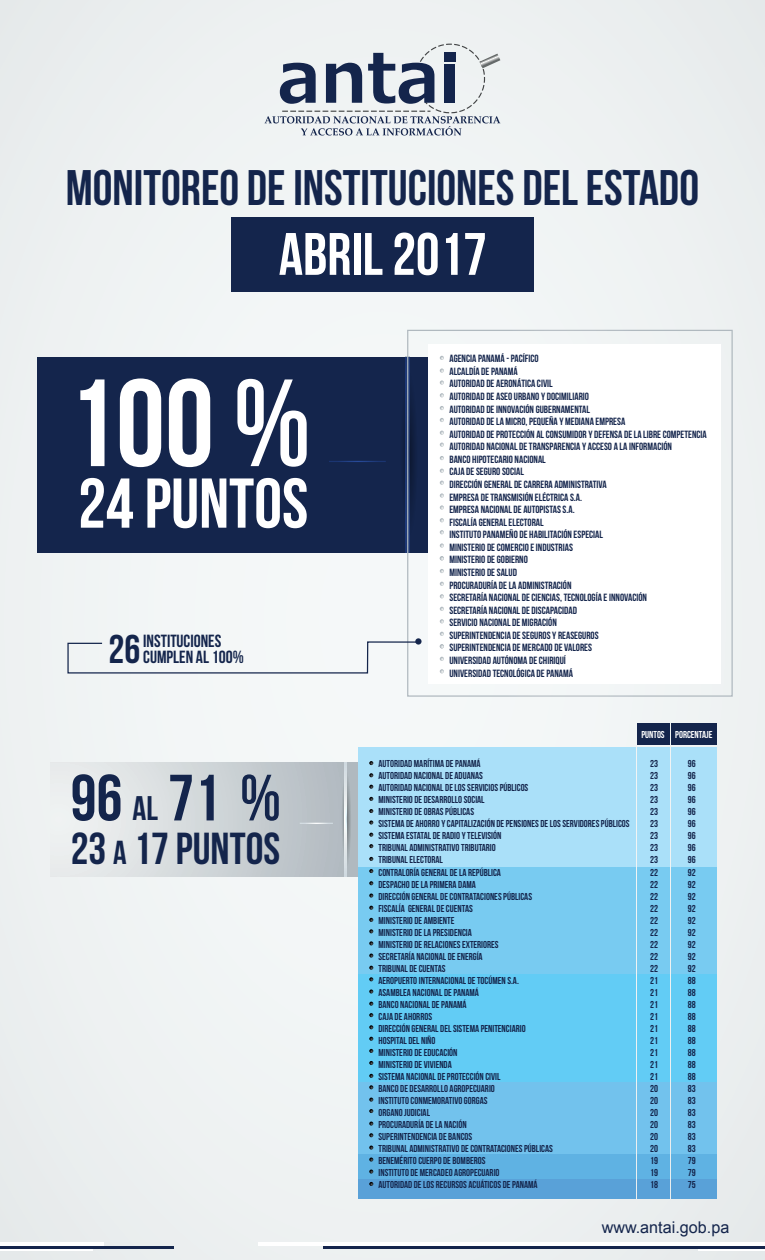
<style>
.page{position:relative;width:765px;height:1260px;background:#eef2f2}
.page>*{position:absolute;margin:0;border:0;box-sizing:border-box;transform-origin:0 0}
.t1{font:123.75px "Bebas Neue";color:#fff}
.t2{font:70.25px "Bebas Neue";color:#fff}
.t3{font:65.25px "Bebas Neue";color:#14254c}
.t4{font:59.75px "Bebas Neue";color:#fff}
.t5{font:49.88px "Bebas Neue";color:#14254c}
.t6{font:44.75px "Bebas Neue";color:#14254c}
.t7{font:40.12px "Bebas Neue";color:#14254c}
.t8{font:17.62px/15.9px "Bebas Neue";color:#14254c}
.t9{font:16.12px "Arial";color:#14254c}
.t10{font:10.5px/12.6px "Bebas Neue";color:#14254c}
.t11{font:10px/12px "Bebas Neue";color:#14254c;text-align:justify}
.t12{font:10px "Bebas Neue";color:#fff}
.s1{font-size:34.12px}
.s2{font-size:33.25px}
</style>
<div class="page">
<div style="left:37px;top:357px;width:391px;height:195px;background:#14254c"></div>
<svg style="left:399px;top:357px;width:19px;height:192px"></svg>
<hr style="left:329px;top:461px;width:57px;height:1px;background:#fff">
<svg style="left:406px;top:357px;width:4px;height:195px"></svg>
<div style="left:428px;top:344px;width:293px;height:340px;background:#fff"></div>
<div style="left:637px;top:724px;width:33px;height:21px;background:#14254c"></div>
<svg style="left:440px;top:356px;width:4px;height:4px"></svg>
<svg style="left:440px;top:368px;width:4px;height:5px"></svg>
<svg style="left:440px;top:380px;width:4px;height:5px"></svg>
<svg style="left:440px;top:393px;width:4px;height:4px"></svg>
<svg style="left:440px;top:406px;width:4px;height:4px"></svg>
<svg style="left:440px;top:418px;width:4px;height:4px"></svg>
<svg style="left:440px;top:431px;width:4px;height:4px"></svg>
<svg style="left:440px;top:443px;width:4px;height:4px"></svg>
<svg style="left:440px;top:456px;width:4px;height:4px"></svg>
<svg style="left:440px;top:469px;width:4px;height:4px"></svg>
<svg style="left:440px;top:481px;width:4px;height:4px"></svg>
<svg style="left:440px;top:493px;width:4px;height:5px"></svg>
<svg style="left:440px;top:505px;width:4px;height:5px"></svg>
<svg style="left:440px;top:518px;width:4px;height:4px"></svg>
<svg style="left:440px;top:530px;width:4px;height:4px"></svg>
<svg style="left:440px;top:543px;width:4px;height:5px"></svg>
<div style="left:671px;top:724px;width:46px;height:21px;background:#14254c"></div>
<div style="left:637px;top:747px;width:33px;height:120px;background:#aae0f9"></div>
<div style="left:671px;top:747px;width:46px;height:120px;background:#aae0f9"></div>
<div style="left:51px;top:762px;width:307px;height:114px;background:linear-gradient(to right,#f2f4f3,#b0b8bf)"></div>
<svg style="left:340px;top:762px;width:11px;height:113px"></svg>
<hr style="left:300px;top:823px;width:33px;height:1px;background:#fff">
<svg style="left:345px;top:762px;width:2px;height:114px"></svg>
<div style="left:358px;top:747px;width:278px;height:120px;background:#aae0f9"></div>
<div style="left:637px;top:867px;width:33px;height:107px;background:#78cbf1"></div>
<div style="left:671px;top:867px;width:46px;height:107px;background:#78cbf1"></div>
<div style="left:358px;top:867px;width:278px;height:107px;background:#78cbf1"></div>
<div style="left:637px;top:974px;width:33px;height:108px;background:#62ccf5"></div>
<div style="left:671px;top:974px;width:46px;height:108px;background:#62ccf5"></div>
<div style="left:358px;top:974px;width:278px;height:108px;background:#62ccf5"></div>
<div style="left:637px;top:1083px;width:33px;height:72px;background:#72c2ed"></div>
<div style="left:671px;top:1083px;width:46px;height:72px;background:#72c2ed"></div>
<div style="left:358px;top:1082px;width:278px;height:73px;background:#72c2ed"></div>
<div style="left:637px;top:1155px;width:33px;height:24px;background:#5fb2e3"></div>
<div style="left:671px;top:1155px;width:46px;height:24px;background:#5fb2e3"></div>
<div style="left:358px;top:1155px;width:278px;height:24px;background:#5fb2e3"></div>
<div style="left:637px;top:1179px;width:33px;height:19px;background:#59a1d8"></div>
<div style="left:671px;top:1179px;width:46px;height:19px;background:#59a1d8"></div>
<div style="left:358px;top:1179px;width:278px;height:19px;background:#59a1d8"></div>
<hr style="left:259px;top:1242px;width:506px;height:4px;background:#fff">
<hr style="left:323px;top:1246px;width:442px;height:3px;background:#14254c">
<hr style="left:0;top:1242px;width:103px;height:4px;background:#fff">
<hr style="left:0;top:1246px;width:173px;height:3px;background:#14254c">
<hr style="left:0;top:1250px;width:92px;height:1px;background:#fff">
<hr style="left:698px;top:1250px;width:67px;height:1px;background:#fff">
<svg style="left:369px;top:761px;width:4px;height:4px"></svg>
<svg style="left:369px;top:773px;width:4px;height:4px"></svg>
<svg style="left:369px;top:785px;width:4px;height:4px"></svg>
<svg style="left:369px;top:797px;width:4px;height:4px"></svg>
<svg style="left:369px;top:809px;width:4px;height:4px"></svg>
<svg style="left:369px;top:820px;width:4px;height:5px"></svg>
<svg style="left:369px;top:833px;width:4px;height:4px"></svg>
<svg style="left:369px;top:844px;width:4px;height:4px"></svg>
<svg style="left:369px;top:857px;width:4px;height:4px"></svg>
<svg style="left:369px;top:869px;width:4px;height:4px"></svg>
<svg style="left:369px;top:881px;width:4px;height:4px"></svg>
<svg style="left:369px;top:894px;width:4px;height:4px"></svg>
<svg style="left:369px;top:906px;width:4px;height:4px"></svg>
<svg style="left:369px;top:918px;width:4px;height:4px"></svg>
<svg style="left:369px;top:929px;width:4px;height:4px"></svg>
<svg style="left:369px;top:941px;width:4px;height:4px"></svg>
<svg style="left:369px;top:954px;width:4px;height:4px"></svg>
<svg style="left:369px;top:966px;width:4px;height:4px"></svg>
<svg style="left:369px;top:977px;width:4px;height:4px"></svg>
<svg style="left:369px;top:989px;width:4px;height:5px"></svg>
<svg style="left:369px;top:1002px;width:4px;height:4px"></svg>
<svg style="left:369px;top:1013px;width:4px;height:4px"></svg>
<svg style="left:369px;top:1025px;width:4px;height:4px"></svg>
<svg style="left:369px;top:1037px;width:4px;height:4px"></svg>
<svg style="left:369px;top:1049px;width:4px;height:4px"></svg>
<svg style="left:369px;top:1061px;width:4px;height:4px"></svg>
<svg style="left:369px;top:1074px;width:4px;height:4px"></svg>
<svg style="left:369px;top:1085px;width:4px;height:4px"></svg>
<svg style="left:369px;top:1098px;width:4px;height:4px"></svg>
<svg style="left:369px;top:1109px;width:4px;height:4px"></svg>
<svg style="left:369px;top:1122px;width:4px;height:4px"></svg>
<svg style="left:369px;top:1133px;width:4px;height:4px"></svg>
<svg style="left:369px;top:1146px;width:4px;height:4px"></svg>
<svg style="left:369px;top:1158px;width:4px;height:4px"></svg>
<svg style="left:369px;top:1170px;width:4px;height:4px"></svg>
<svg style="left:369px;top:1182px;width:4px;height:4px"></svg>
<div style="left:407px;top:330px;width:326px;height:367px;border:1px solid #fff"></div>
<div style="left:232px;top:217px;width:302px;height:75px;background:#14254c"></div>
<svg style="left:67px;top:641px;width:348px;height:33px"></svg>
<svg style="left:415px;top:638px;width:7px;height:7px"></svg>
<svg style="left:485px;top:116px;width:15px;height:8px"></svg>
<svg style="left:485px;top:54px;width:15px;height:13px"></svg>
<svg style="left:265px;top:44px;width:220px;height:92px"></svg>
<svg style="left:440px;top:556px;width:4px;height:4px"></svg>
<svg style="left:440px;top:569px;width:4px;height:4px"></svg>
<svg style="left:440px;top:582px;width:4px;height:4px"></svg>
<svg style="left:440px;top:594px;width:4px;height:4px"></svg>
<svg style="left:440px;top:607px;width:4px;height:4px"></svg>
<svg style="left:440px;top:619px;width:4px;height:4px"></svg>
<svg style="left:440px;top:632px;width:4px;height:4px"></svg>
<svg style="left:440px;top:644px;width:4px;height:4px"></svg>
<svg style="left:440px;top:657px;width:4px;height:4px"></svg>
<svg style="left:440px;top:669px;width:4px;height:4px"></svg>
<h3 class="t5" style="left:66px;top:161px;width:635px">MONITOREO DE INSTITUCIONES DEL ESTADO</h3>
<h3 class="t4" style="left:279px;top:221px;width:210px">ABRIL 2017</h3>
<h1 class="t1" style="left:67px;top:355px;width:245px">100 %</h1>
<h2 class="t2" style="left:78px;top:465px;width:232px">24 PUNTOS</h2>
<h3 class="t7" style="left:108px;top:627px;width:33px">26</h3>
<h3 class="t8" style="left:143px;top:633px;width:102px">INSTITUCIONES<br>CUMPLEN AL 100%</h3>
<h3 class="t3" style="left:71px;top:762px;width:212px">96 <span class="s1">AL</span> 71 %</h3>
<h3 class="t6" style="left:71px;top:824px;width:211px">23 <span class="s2">A</span> 17 PUNTOS</h3>
<p class="t10" style="left:449px;top:352px;width:259px">AGENCIA PANAMÁ - PACÍFICO<br>ALCALDÍA DE PANAMÁ<br>AUTORIDAD DE AERONÁTICA CIVIL<br>AUTORIDAD DE ASEO URBANO Y DOCIMILIARIO<br>AUTORIDAD DE INNOVACIÓN GUBERNAMENTAL<br>AUTORIDAD DE LA MICRO, PEQUEÑA Y MEDIANA EMPRESA<br>AUTORIDAD DE PROTECCIÓN AL CONSUMIDOR Y DEFENSA DE LA LIBRE COMPETENCIA AUTORIDAD NACIONAL DE TRANSPARENCIA Y ACCESO A LA INFORMACIÓN<br>BANCO HIPOTECARIO NACIONAL<br>CAJA DE SEGURO SOCIAL<br>DIRECCIÓN GENERAL DE CARRERA ADMINISTRATIVA<br>EMPRESA DE TRANSMISIÓN ELÉCTRICA S.A.<br>EMPRESA NACIONAL DE AUTOPISTAS S.A.<br>FISCALÍA GENERAL ELECTORAL<br>INSTITUTO PANAMEÑO DE HABILITACIÓN ESPECIAL<br>MINISTERIO DE COMERCIO E INDUSTRIAS<br>MINISTERIO DE GOBIERNO<br>MINISTERIO DE SALUD<br>PROCURADURÍA DE LA ADMINISTRACIÓN<br>SECRETARÍA NACIONAL DE CIENCIAS, TECNOLOGÍA E INNOVACIÓN<br>SECRETARÍA NACIONAL DE DISCAPACIDAD<br>SERVICIO NACIONAL DE MIGRACIÓN<br>SUPERINTENDENCIA DE SEGUROS Y REASEGUROS<br>SUPERINTENDENCIA DE MERCADO DE VALORES<br>UNIVERSIDAD AUTÓNOMA DE CHIRIQUÍ<br>UNIVERSIDAD TECNOLÓGICA DE PANAMÁ</p>
<p class="t12" style="left:641px;top:729px;width:73px">PUNTOS PORCENTAJE</p>
<p class="t11" style="left:378px;top:758px;width:253px;text-align:left">AUTORIDAD MARÍTIMA DE PANAMÁ<br>AUTORIDAD NACIONAL DE ADUANAS<br>AUTORIDAD NACIONAL DE LOS SERVICIOS PÚBLICOS<br>MINISTERIO DE DESARROLLO SOCIAL<br>MINISTERIO DE OBRAS PÚBLICAS<br>SISTEMA DE AHORRO Y CAPITALIZACIÓN DE PENSIONES DE LOS SERVIDORES PÚBLICOS<br>SISTEMA ESTATAL DE RADIO Y TELEVISIÓN<br>TRIBUNAL ADMINISTRATIVO TRIBUTARIO<br>TRIBUNAL ELECTORAL<br>CONTRALORÍA GENERAL DE LA REPÚBLICA<br>DESPACHO DE LA PRIMERA DAMA<br>DIRECCIÓN GENERAL DE CONTRATACIONES PÚBLICAS<br>FISCALÍA GENERAL DE CUENTAS<br>MINISTERIO DE AMBIENTE<br>MINISTERIO DE LA PRESIDENCIA<br>MINISTERIO DE RELACIONES EXTERIORES<br>SECRETARÍA NACIONAL DE ENERGÍA<br>TRIBUNAL DE CUENTAS<br>AEROPUERTO INTERNACIONAL DE TOCÚMEN S.A.<br>ASAMBLEA NACIONAL DE PANAMÁ<br>BANCO NACIONAL DE PANAMÁ<br>CAJA DE AHORROS<br>DIRECCIÓN GENERAL DEL SISTEMA PENITENCIARIO<br>HOSPITAL DEL NIÑO<br>MINISTERIO DE EDUCACIÓN<br>MINISTERIO DE VIVIENDA<br>SISTEMA NACIONAL DE PROTECCIÓN CIVIL<br>BANCO DE DESARROLLO AGROPECUARIO<br>INSTITUTO CONMEMORATIVO GORGAS<br>ORGANO JUDICIAL<br>PROCURADURÍA DE LA NACIÓN<br>SUPERINTENDENCIA DE BANCOS<br>TRIBUNAL ADMINISTRATIVO DE CONTRATACIONES PÚBLICAS<br>BENEMÉRITO CUERPO DE BOMBEROS<br>INSTITUTO DE MERCADEO AGROPECUARIO<br>AUTORIDAD DE LOS RECURSOS ACUÁTICOS DE PANAMÁ</p>
<p class="t11" style="left:650px;top:758px;width:9px">23<br>23<br>23<br>23<br>23<br>23<br>23<br>23<br>23<br>22<br>22<br>22<br>22<br>22<br>22<br>22<br>22<br>22<br>21<br>21<br>21<br>21<br>21<br>21<br>21<br>21<br>21<br>20<br>20<br>20<br>20<br>20<br>20<br>19<br>19<br>18</p>
<p class="t11" style="left:688px;top:758px;width:9px">96<br>96<br>96<br>96<br>96<br>96<br>96<br>96<br>96<br>92<br>92<br>92<br>92<br>92<br>92<br>92<br>92<br>92<br>88<br>88<br>88<br>88<br>88<br>88<br>88<br>88<br>88<br>83<br>83<br>83<br>83<br>83<br>83<br>79<br>79<br>75</p>
<h3 class="t9" style="left:602px;top:1216px;width:129px">www.antai.gob.pa</h3>
</div>
